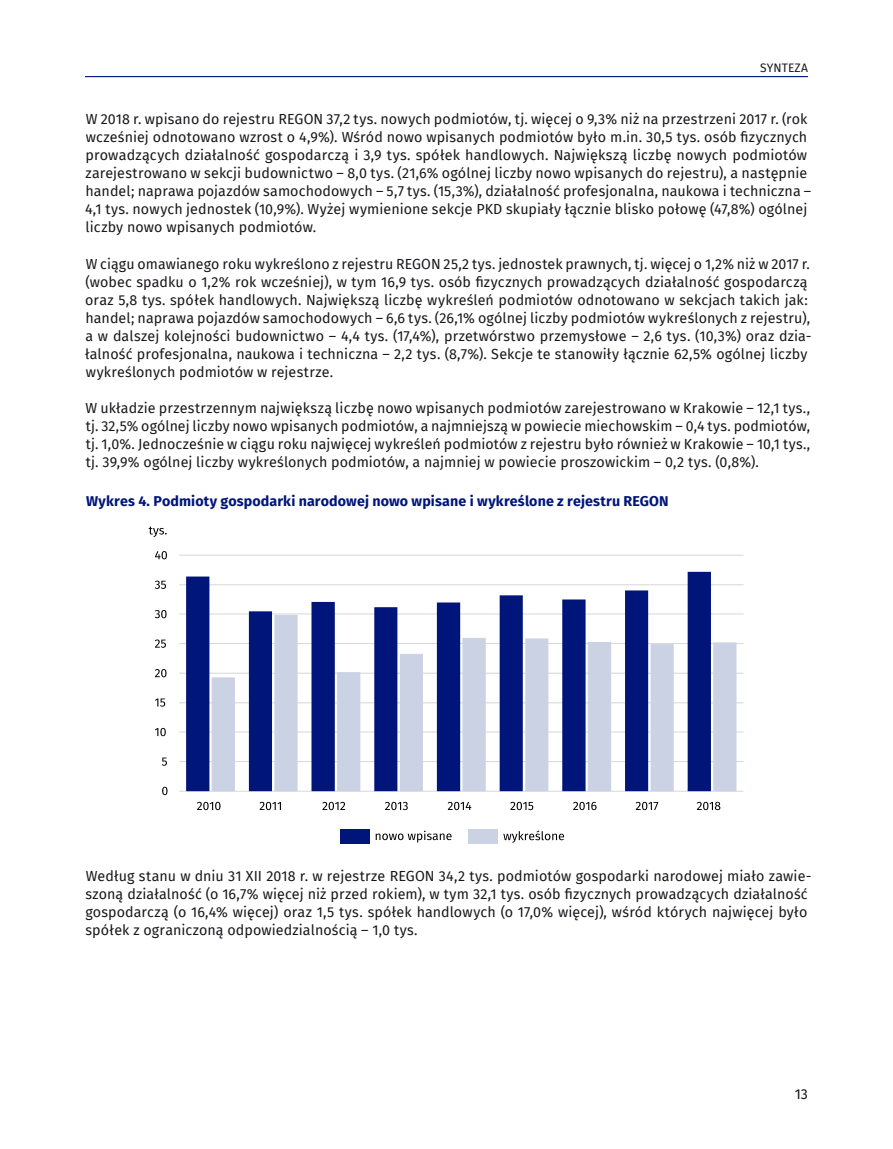
<style>
.page{position:relative;width:893px;height:1149px;background:#fff}
.page>*{position:absolute;margin:0;border:0;box-sizing:border-box;transform-origin:0 0}
.t1{font:14.25px/18px "Fira Sans";letter-spacing:.005em;color:#1a171c}
.t2{font:700 14.25px "Fira Sans";letter-spacing:.01em;color:#001579}
.t3{font:12px "Fira Sans";letter-spacing:.01em;color:#1a171c}
</style>
<div class="page">
<hr style="left:85px;top:76px;width:723px;height:1px;background:#001579">
<hr style="left:179px;top:554px;width:564px;height:1px;background:#d7d7d7">
<hr style="left:179px;top:584px;width:564px;height:1px;background:#d7d7d7">
<hr style="left:179px;top:613px;width:564px;height:1px;background:#d7d7d7">
<hr style="left:179px;top:643px;width:564px;height:1px;background:#d7d7d7">
<hr style="left:179px;top:672px;width:564px;height:1px;background:#d7d7d7">
<hr style="left:179px;top:702px;width:564px;height:1px;background:#d7d7d7">
<hr style="left:179px;top:731px;width:564px;height:1px;background:#d7d7d7">
<hr style="left:179px;top:761px;width:564px;height:1px;background:#d7d7d7">
<hr style="left:179px;top:790px;width:564px;height:1px;background:#d7d7d7">
<svg style="left:186px;top:571px;width:525px;height:220px"></svg>
<svg style="left:212px;top:614px;width:524px;height:177px"></svg>
<svg style="left:162px;top:786px;width:6px;height:8px"></svg>
<svg style="left:162px;top:757px;width:5px;height:8px"></svg>
<svg style="left:155px;top:727px;width:11px;height:9px"></svg>
<svg style="left:155px;top:698px;width:10px;height:8px"></svg>
<svg style="left:155px;top:669px;width:12px;height:8px"></svg>
<svg style="left:155px;top:639px;width:11px;height:8px"></svg>
<svg style="left:155px;top:610px;width:12px;height:8px"></svg>
<svg style="left:155px;top:580px;width:11px;height:8px"></svg>
<svg style="left:155px;top:551px;width:12px;height:8px"></svg>
<svg style="left:197px;top:801px;width:23px;height:8px"></svg>
<svg style="left:260px;top:801px;width:21px;height:8px"></svg>
<svg style="left:322px;top:801px;width:23px;height:8px"></svg>
<svg style="left:385px;top:801px;width:23px;height:8px"></svg>
<svg style="left:448px;top:801px;width:23px;height:8px"></svg>
<svg style="left:510px;top:801px;width:23px;height:8px"></svg>
<svg style="left:573px;top:801px;width:23px;height:8px"></svg>
<svg style="left:636px;top:801px;width:22px;height:8px"></svg>
<svg style="left:697px;top:801px;width:23px;height:8px"></svg>
<svg style="left:149px;top:526px;width:18px;height:11px"></svg>
<div style="left:340px;top:828px;width:29px;height:15px;background:#00157a"></div>
<svg style="left:376px;top:830px;width:76px;height:12px"></svg>
<div style="left:468px;top:828px;width:30px;height:15px;background:#cbd2e4"></div>
<svg style="left:503px;top:830px;width:61px;height:12px"></svg>
<p class="t3" style="left:760px;top:59px;width:49px">Synteza</p>
<p class="t1" style="left:85px;top:110px;width:728px">W 2018 r. wpisano do rejestru REGON 37,2 tys. nowych podmiotów, tj. więcej o 9,3% niż na przestrzeni 2017 r. (rok wcześniej odnotowano wzrost o 4,9%). Wśród nowo wpisanych podmiotów było m.in. 30,5 tys. osób fizycznych prowadzących działalność gospodarczą i 3,9 tys. spółek handlowych. Największą liczbę nowych podmiotów zarejestrowano w sekcji budownictwo – 8,0 tys. (21,6% ogólnej liczby nowo wpisanych do rejestru), a następnie handel; naprawa pojazdów samochodowych – 5,7 tys. (15,3%), działalność profesjonalna, naukowa i techniczna – 4,1 tys. nowych jednostek (10,9%). Wyżej wymienione sekcje PKD skupiały łącznie blisko połowę (47,8%) ogólnej liczby nowo wpisanych podmiotów.</p>
<p class="t1" style="left:85px;top:254px;width:728px">W ciągu omawianego roku wykreślono z rejestru REGON 25,2 tys. jednostek prawnych, tj. więcej o 1,2% niż w 2017 r. (wobec spadku o 1,2% rok wcześniej), w tym 16,9 tys. osób fizycznych prowadzących działalność gospodarczą oraz 5,8 tys. spółek handlowych. Największą liczbę wykreśleń podmiotów odnotowano w sekcjach takich jak: handel; naprawa pojazdów samochodowych – 6,6 tys. (26,1% ogólnej liczby podmiotów wykreślonych z rejestru), a w dalszej kolejności budownictwo – 4,4 tys. (17,4%), przetwórstwo przemysłowe – 2,6 tys. (10,3%) oraz dzia&shy;łalność profesjonalna, naukowa i techniczna – 2,2 tys. (8,7%). Sekcje te stanowiły łącznie 62,5% ogólnej liczby wykreślonych podmiotów w rejestrze.</p>
<p class="t1" style="left:86px;top:398px;width:726px;text-align:justify">W układzie przestrzennym największą liczbę nowo wpisanych podmiotów zarejestrowano w Krakowie – 12,1 tys., tj. 32,5% ogólnej liczby nowo wpisanych podmiotów, a najmniejszą w powiecie miechowskim – 0,4 tys. podmiotów, tj. 1,0%. Jednocześnie w ciągu roku najwięcej wykreśleń podmiotów z rejestru było również w Krakowie – 10,1 tys., tj. 39,9% ogólnej liczby wykreślonych podmiotów, a najmniej w powiecie proszowickim – 0,2 tys. (0,8%).</p>
<p class="t2" style="left:86px;top:489px;width:584px">Wykres 4. Podmioty gospodarki narodowej nowo wpisane i wykreślone z rejestru REGON</p>
<p class="t1" style="left:85px;top:866px;width:728px">Według stanu w dniu 31 XII 2018 r. w rejestrze REGON 34,2 tys. podmiotów gospodarki narodowej miało zawie&shy;szoną działalność (o 16,7% więcej niż przed rokiem), w tym 32,1 tys. osób fizycznych prowadzących działalność gospodarczą (o 16,4% więcej) oraz 1,5 tys. spółek handlowych (o 17,0% więcej), wśród których najwięcej było spółek z ograniczoną odpowiedzialnością – 1,0 tys.</p>
<p class="t1" style="left:795px;top:1083px;width:15px">13</p>
</div>
